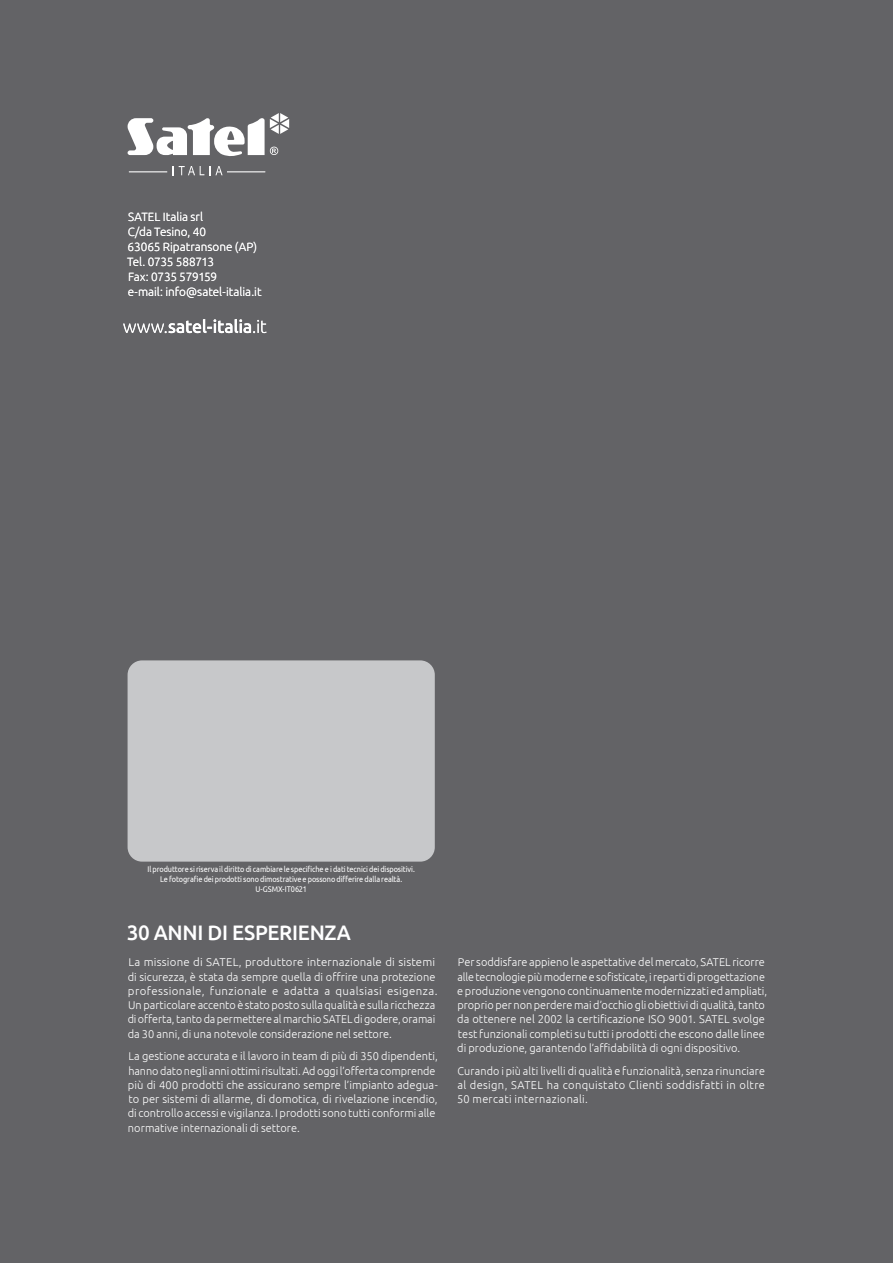
<style>
.page{position:relative;width:893px;height:1263px;background:#636366}
.page>*{position:absolute;margin:0;border:0;box-sizing:border-box;transform-origin:0 0}
.t1{font:500 21px "Ubuntu";letter-spacing:-.015em;color:#fff}
.t2{font:300 12px/15px "Ubuntu";color:#fff}
.t3{font:300 11.25px/14.2px "Ubuntu";letter-spacing:.005em;color:#fff}
.t4{font:300 11.25px/14.2px "Ubuntu";letter-spacing:.005em;color:#fff;text-align:justify;scale:.96 1}
.t5{font:8.25px/9.9px "Ubuntu";letter-spacing:-.015em;color:#fff;text-align:center;scale:.89 1}
</style>
<div class="page">
<div style="left:128px;top:660px;width:307px;height:202px;background:#c7c8ca;border-radius:14px"></div>
<hr style="left:0;top:0;width:1px;height:631px;background:#15baae">
<svg style="left:129px;top:166px;width:136px;height:9px"></svg>
<svg style="left:128px;top:113px;width:161px;height:43px"></svg>
<svg style="left:123px;top:319px;width:144px;height:14px"></svg>
<p class="t2" style="left:127px;top:208px;width:136px">SATEL Italia srl<br>C/da Tesino, 40<br>63065 Ripatransone (AP)<br>Tel. 0735 588713<br>Fax: 0735 579159<br>e-mail: info@satel-italia.it</p>
<p class="t5" style="left:148px;top:864px;width:302px">Il produttore si riserva il diritto di cambiare le specifiche e i dati tecnici dei dispositivi.<br>Le fotografie dei prodotti sono dimostrative e possono differire dalla realtà.<br>U-GSMX-IT0621</p>
<h1 class="t1" style="left:127px;top:920px;width:226px">30 ANNI DI ESPERIENZA</h1>
<p class="t3" style="left:128px;top:955px;width:311px">La missione di SATEL, produttore internazionale di sistemi di sicurezza, è stata da sempre quella di offrire una protezione professionale, funzionale e adatta a qualsiasi esigenza.<br>Un particolare accento è stato posto sulla qualità e sulla ricchezza di offerta, tanto da permettere al marchio SATEL di godere, oramai da 30 anni, di una notevole considerazione nel settore.</p>
<p class="t3" style="left:128px;top:1049px;width:312px">La gestione accurata e il lavoro in team di più di 350 dipendenti, hanno dato negli anni ottimi risultati. Ad oggi l’offerta comprende più di 400 prodotti che assicurano sempre l’impianto adegua&shy;to per sistemi di allarme, di domotica, di rivelazione incendio, di controllo accessi e vigilanza. I prodotti sono tutti conformi alle normative internazionali di settore.</p>
<p class="t3" style="left:457px;top:955px;width:311px">Per soddisfare appieno le aspettative del mercato, SATEL ricorre alle tecnologie più moderne e sofisticate, i reparti di progettazione e produzione vengono continuamente modernizzati ed ampliati, proprio per non perdere mai d’occhio gli obiettivi di qualità, tanto da ottenere nel 2002 la certificazione ISO 9001. SATEL svolge test funzionali completi su tutti i prodotti che escono dalle linee di produzione, garantendo l’affidabilità di ogni dispositivo.</p>
<p class="t4" style="left:457px;top:1063px;width:322px">Curando i più alti livelli di qualità e funzionalità, senza rinunciare al design, SATEL ha conquistato Clienti soddisfatti in oltre 50 mercati internazionali.</p>
</div>
